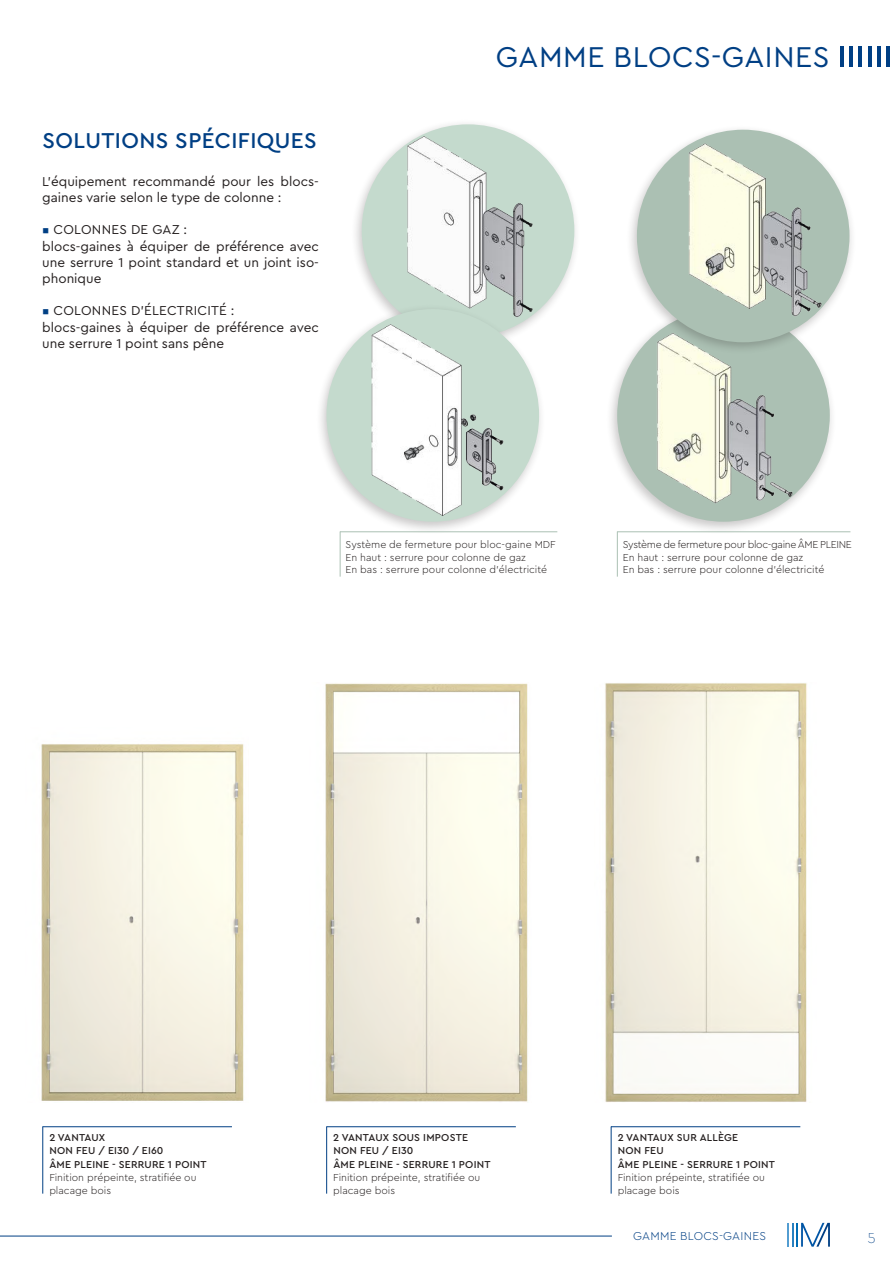
<style>
.page{position:relative;width:893px;height:1263px;background:#fff}
.page>*{position:absolute;margin:0;border:0;box-sizing:border-box;transform-origin:0 0}
.t1{font:30px "Cera PRO";letter-spacing:.02em;color:#003f84}
.t2{font:500 22.5px "Cera PRO";letter-spacing:.02em;color:#003f84}
.t3{font:100 15px "Cera PRO";color:#003f84}
.t4{font:13.5px/16.2px "Cera PRO";color:#241f1f}
.t5{font:300 12px "Cera PRO";letter-spacing:.02em;color:#003f84}
.t6{font:300 10.5px/12.6px "Cera PRO";color:#241f1f}
.t7{font:500 10.5px/12.6px "Cera PRO";letter-spacing:.02em;color:#241f1f}
.s1{color:#003f84}
</style>
<div class="page">
<img style="left:325px;top:683px;width:203px;height:419px">
<img style="left:605px;top:683px;width:202px;height:419px">
<div style="left:351px;top:119px;width:230px;height:231px;background:#241f1f;opacity:.25"></div>
<div style="left:362px;top:124px;width:212px;height:213px;background:#c4dacd;border-radius:50%"></div>
<img style="left:401px;top:135px;width:138px;height:169px">
<div style="left:315px;top:304px;width:231px;height:230px;background:#241f1f;opacity:.25"></div>
<div style="left:326px;top:309px;width:213px;height:213px;background:#c4dacd;border-radius:50%"></div>
<img style="left:360px;top:319px;width:150px;height:203px">
<hr style="left:840px;top:46px;width:4px;height:21px;background:#003f84">
<hr style="left:849px;top:46px;width:4px;height:21px;background:#003f84">
<hr style="left:858px;top:46px;width:4px;height:21px;background:#003f84">
<hr style="left:868px;top:46px;width:3px;height:21px;background:#003f84">
<hr style="left:877px;top:46px;width:3px;height:21px;background:#003f84">
<hr style="left:886px;top:46px;width:3px;height:21px;background:#003f84">
<hr style="left:0;top:1236px;width:612px;height:1px;background:#003f84">
<hr style="left:787px;top:1223px;width:2px;height:24px;background:#539dd1">
<hr style="left:792px;top:1223px;width:2px;height:24px;background:#2981c0">
<hr style="left:796px;top:1223px;width:2px;height:24px;background:#006db5">
<svg style="left:801px;top:1223px;width:29px;height:24px"></svg>
<img style="left:41px;top:744px;width:203px;height:357px">
<hr style="left:43px;top:1126px;width:189px;height:1px;background:#003f84">
<hr style="left:326px;top:1126px;width:190px;height:1px;background:#003f84">
<hr style="left:611px;top:1126px;width:189px;height:1px;background:#003f84">
<hr style="left:43px;top:1126px;width:1px;height:67px;background:#003f84">
<hr style="left:326px;top:1126px;width:1px;height:67px;background:#003f84">
<hr style="left:611px;top:1126px;width:1px;height:67px;background:#003f84">
<div style="left:606px;top:304px;width:231px;height:230px;background:#241f1f;opacity:.25"></div>
<div style="left:617px;top:309px;width:213px;height:213px;background:#abc0b3;border-radius:50%"></div>
<img style="left:651px;top:355px;width:144px;height:156px">
<div style="left:626px;top:124px;width:230px;height:231px;background:#241f1f;opacity:.25"></div>
<div style="left:637px;top:130px;width:212px;height:212px;background:#abc0b3;border-radius:50%"></div>
<img style="left:678px;top:140px;width:151px;height:184px">
<hr style="left:617px;top:531px;width:233px;height:1px;background:#abc0b3">
<hr style="left:340px;top:531px;width:217px;height:1px;background:#abc0b3">
<hr style="left:617px;top:531px;width:1px;height:46px;background:#abc0b3">
<hr style="left:340px;top:531px;width:1px;height:46px;background:#abc0b3">
<h2 class="t2" style="left:42px;top:125px;width:16px">SOLUT</h2>
<h2 class="t2" style="left:115px;top:125px;width:75px">IONS SPÉC</h2>
<h2 class="t2" style="left:231px;top:125px;width:85px">IFIQU ES</h2>
<p class="t4" style="left:42px;top:173px;width:278px">L’équipement recommandé pour les blocs&shy;gaines varie selon le type de colonne :</p>
<p class="t4" style="left:42px;top:221px;width:31px"><span class="s1">▪</span> Colonnes</p>
<p class="t4" style="left:42px;top:221px;width:278px;text-indent:89px">de gaz :<br>blocs-gaines à équiper de préférence avec une serrure 1 point standard et un joint iso&shy;phonique</p>
<p class="t4" style="left:42px;top:302px;width:31px"><span class="s1">▪</span> Colonnes</p>
<p class="t4" style="left:131px;top:302px;width:30px">d’électricit</p>
<p class="t4" style="left:42px;top:302px;width:278px;text-indent:177px">é :<br>blocs-gaines à équiper de préférence avec une serrure 1 point sans pêne</p>
<h1 class="t1" style="left:496px;top:37px;width:335px">GAMME BLOCS-GAINES</h1>
<p class="t6" style="left:346px;top:538px;width:212px">Système de fermeture pour bloc-gaine M DF<br>En haut : serrure pour colonne de gaz<br>En bas : serrure pour colonne d’électricité</p>
<p class="t6" style="left:623px;top:538px;width:229px">Système de fermeture pour bloc-gaine ÂME PLEINE<br>En haut : serrure pour colonne de gaz<br>En bas : serrure pour colonne d’électricité</p>
<p class="t7" style="left:49px;top:1131px;width:116px">2 VAN TAU X<br>NON FEU / EI30 / EI60</p>
<p class="t7" style="left:49px;top:1158px;width:44px">ÂME PLEINE</p>
<p class="t7" style="left:112px;top:1158px;width:96px">- SERRURE 1 POINT</p>
<p class="t6" style="left:49px;top:1171px;width:149px">Finition prépeinte, stratifiée ou placage bois</p>
<p class="t7" style="left:333px;top:1131px;width:135px">2 VANTAUX SOUS I MPOSTE<br>NON FEU / EI30</p>
<p class="t7" style="left:333px;top:1158px;width:44px">ÂME PLEINE</p>
<p class="t7" style="left:396px;top:1158px;width:96px">- SERRURE 1 POINT</p>
<p class="t6" style="left:333px;top:1171px;width:149px">Finition prépeinte, stratifiée ou placage bois</p>
<p class="t7" style="left:618px;top:1131px;width:114px">2 VANTAUX SUR ALLÈGE<br>NON FEU</p>
<p class="t7" style="left:618px;top:1158px;width:44px">ÂME PLEINE</p>
<p class="t7" style="left:680px;top:1158px;width:96px">- SERRURE 1 POINT</p>
<p class="t6" style="left:618px;top:1171px;width:149px">Finition prépeinte, stratifiée ou placage bois</p>
<p class="t5" style="left:633px;top:1228px;width:10px">GAMME</p>
<p class="t5" style="left:680px;top:1228px;width:87px">BLOCS-GAINES</p>
<h3 class="t3" style="left:867px;top:1228px;width:10px">5</h3>
</div>
